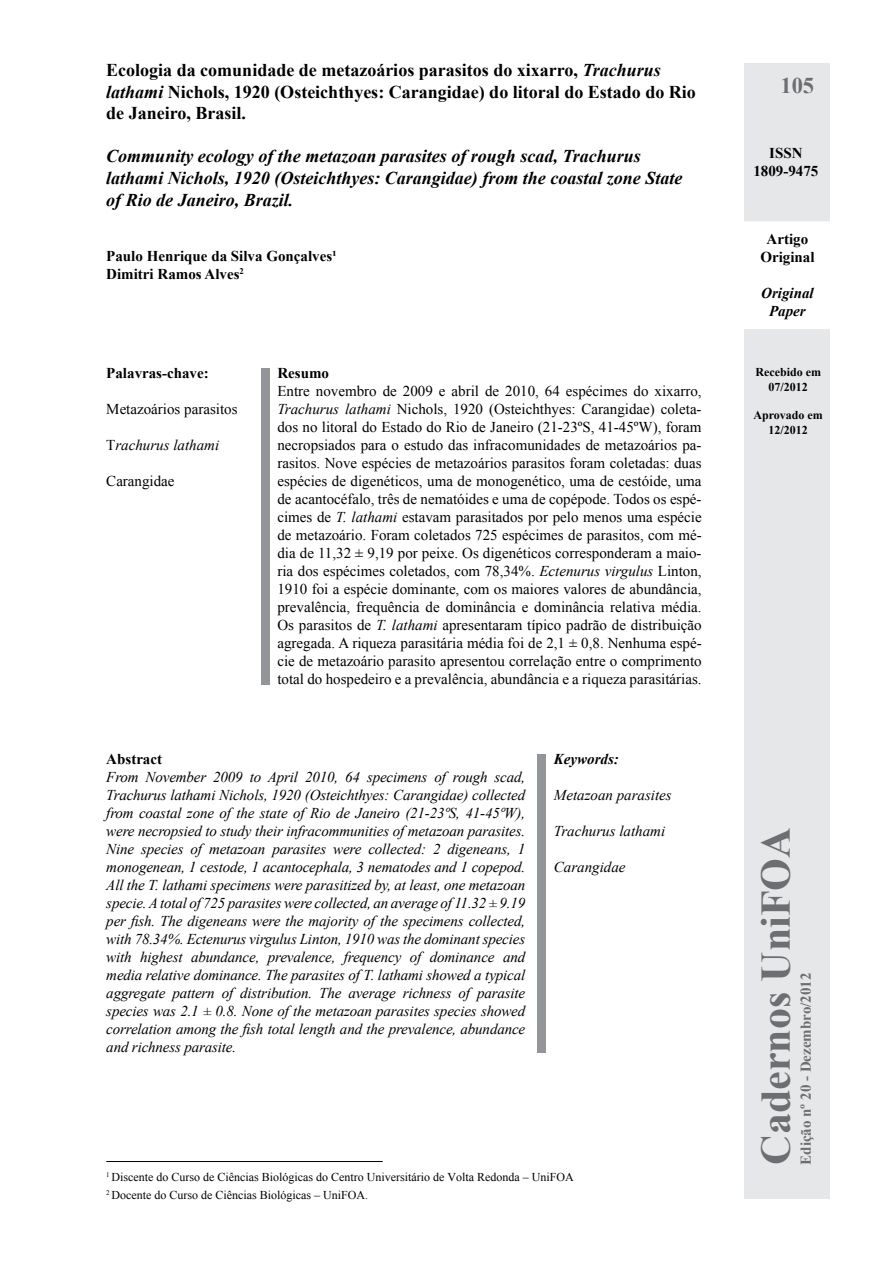
<style>
.page{position:relative;width:893px;height:1263px;background:#fff}
.page>*{position:absolute;margin:0;border:0;box-sizing:border-box;transform-origin:0 0}
.t1{font:700 42px "Times New Roman";color:#6d6e71}
.t2{font:700 22.5px "Times New Roman";color:#6d6e71}
.t3{font:italic 700 18px/21.6px "Times New Roman";color:#000}
.t4{font:700 18px/21.6px "Times New Roman";color:#000}
.t5{font:15px/18px "Times New Roman";color:#000;text-align:justify}
.t6{font:italic 15px/18px "Times New Roman";color:#000;text-align:justify}
.t7{font:700 15px/18px "Times New Roman";color:#000;text-align:center}
.t8{font:700 15px "Times New Roman";color:#6d6e71}
.t9{font:italic 700 15px/18px "Times New Roman";color:#000;text-align:center}
.t10{font:12px/18.6px "Times New Roman";color:#000}
.t11{font:700 12px/14.4px "Times New Roman";color:#000;text-align:center}
.s1{font-style:italic}
.s2{font-style:normal}
</style>
<div class="page">
<div style="left:744px;top:64px;width:85px;height:1135px;background:#e6e7e8"></div>
<div style="left:261px;top:368px;width:8px;height:316px;background:#939598"></div>
<hr style="left:106px;top:1161px;width:277px;height:1px;background:#000">
<div style="left:537px;top:754px;width:9px;height:298px;background:#939598"></div>
<div style="left:745px;top:222px;width:85px;height:106px;background:#fff"></div>
<div style="left:744px;top:221px;width:87px;height:108px;border:2px solid #fff"></div>
<p class="t4" style="left:106px;top:59px;width:591px">Ecologia da comunidade de metazoários parasitos do xixarro, <span class="s1">Trachurus lathami</span> Nichols, 1920 (Osteichthyes: Carangidae) do litoral do Estado do Rio de Janeiro, Brasil.</p>
<p class="t3" style="left:106px;top:145px;width:578px">Community ecology of the metazoan parasites of rough scad, Trachurus lathami Nichols, 1920 (Osteichthyes: Carangidae) from the coastal zone State of Rio de Janeiro, Brazil.</p>
<p class="t7" style="left:106px;top:247px;width:232px;text-align:left">Paulo Henrique da Silva Gonçalves¹<br>Dimitri Ramos Alves<sup>2</sup></p>
<p class="t7" style="left:106px;top:364px;width:104px">Palavras-chave:</p>
<p class="t5" style="left:106px;top:400px;width:133px">Metazoários parasitos</p>
<p class="t6" style="left:106px;top:436px;width:114px"><span class="s2">T</span>rachurus lathami</p>
<p class="t5" style="left:106px;top:472px;width:70px">Carangidae</p>
<p class="t7" style="left:277px;top:364px;width:53px">Resumo</p>
<p class="t5" style="left:277px;top:382px;width:426px">Entre novembro de 2009 e abril de 2010, 64 espécimes do xixarro, <span class="s1">Trachurus lathami</span> Nichols, 1920 (Osteichthyes: Carangidae) coleta&shy;dos no litoral do Estado do Rio de Janeiro (21-23ºS, 41-45ºW), foram necropsiados para o estudo das infracomunidades de metazoários pa&shy;rasitos. Nove espécies de metazoários parasitos foram coletadas: duas espécies de digenéticos, uma de monogenético, uma de cestóide, uma de acantocéfalo, três de nematóides e uma de copépode. Todos os espé&shy;cimes de <span class="s1">T. lathami</span> estavam parasitados por pelo menos uma espécie de metazoário. Foram coletados 725 espécimes de parasitos, com mé&shy;dia de 11,32 ± 9,19 por peixe. Os digenéticos corresponderam a maio&shy;ria dos espécimes coletados, com 78,34%. <span class="s1">Ectenurus virgulus</span> Linton, 1910 foi a espécie dominante, com os maiores valores de abundância, prevalência, frequência de dominância e dominância relativa média.<br>Os parasitos de <span class="s1">T. lathami</span> apresentaram típico padrão de distribuição agregada. A riqueza parasitária média foi de 2,1 ± 0,8. Nenhuma espé&shy;cie de metazoário parasito apresentou correlação entre o comprimento total do hospedeiro e a prevalência, abundância e a riqueza parasitárias.</p>
<p class="t7" style="left:106px;top:750px;width:57px">Abstract</p>
<p class="t6" style="left:106px;top:768px;width:420px">From November 2009 to April 2010, 64 specimens of rough scad, Trachurus lathami Nichols, 1920 (Osteichthyes: Carangidae) collected from coastal zone of the state of Rio de Janeiro (21-23ºS, 41-45ºW), were necropsied to study their infracommunities of metazoan parasites.<br>Nine species of metazoan parasites were collected: 2 digeneans, 1 monogenean, 1 cestode, 1 acantocephala, 3 nematodes and 1 copepod.<br>All the T. lathami specimens were parasitized by, at least, one metazoan specie. A total of 725 parasites were collected, an average of 11.32 ± 9.19 per fish. The digeneans were the majority of the specimens collected, with 78.34%. Ectenurus virgulus Linton, 1910 was the dominant species with highest abundance, prevalence, frequency of dominance and media relative dominance. The parasites of T. lathami showed a typical aggregate pattern of distribution. The average richness of parasite species was 2.1 ± 0.8. None of the metazoan parasites species showed correlation among the fish total length and the prevalence, abundance and richness parasite.</p>
<p class="t9" style="left:554px;top:750px;width:66px">Keywords:</p>
<p class="t6" style="left:554px;top:786px;width:119px">Metazoan parasites</p>
<p class="t6" style="left:554px;top:822px;width:113px">Trachurus lathami</p>
<p class="t6" style="left:554px;top:858px;width:73px">Carangidae</p>
<p class="t10" style="left:106px;top:1167px;width:469px"><sup>1</sup> Discente do Curso de Ciências Biológicas do Centro Universitário de Volta Redonda – UniFOA<br><sup>2</sup> Docente do Curso de Ciências Biológicas – UniFOA.</p>
<h2 class="t2" style="left:780px;top:70px;width:35px">105</h2>
<p class="t7" style="left:753px;top:144px;width:66px">ISSN<br>1809-9475</p>
<p class="t7" style="left:760px;top:230px;width:56px">Artigo<br>Original</p>
<p class="t9" style="left:761px;top:284px;width:54px">Original<br>Paper</p>
<p class="t11" style="left:755px;top:365px;width:67px">Recebido em<br>07/2012</p>
<p class="t11" style="left:753px;top:408px;width:71px">Aprovado em<br>12/2012</p>
<h1 class="t1" style="left:747px;top:1165px;width:339px;rotate:-90deg">Cadernos UniFOA</h1>
<p class="t8" style="left:795px;top:1165px;width:194px;rotate:-90deg">Edição nº 20 - Dezembro/2012</p>
</div>
